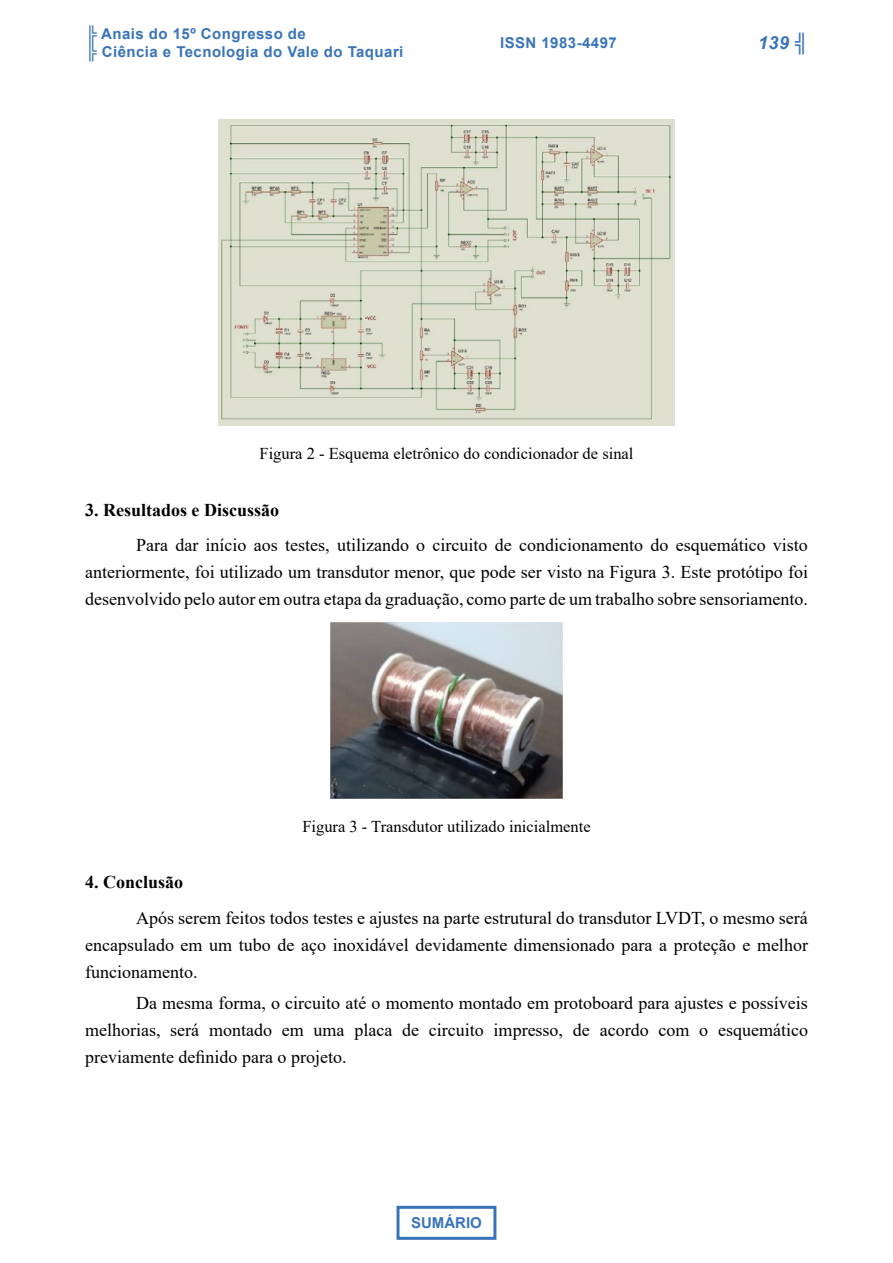
<style>
.page{position:relative;width:893px;height:1263px;background:#fff}
.page>*{position:absolute;margin:0;border:0;box-sizing:border-box;transform-origin:0 0}
.t1{font:18px/27px "Times New Roman";color:#000;text-align:justify}
.t2{font:700 18px "Times New Roman";color:#000}
.t3{font:italic 700 18px "Arial";color:#3974b9}
.t4{font:16.5px "Times New Roman";color:#000}
.t5{font:700 15px/18px "Arial";letter-spacing:.03em;color:#3974b9}
.t6{font:700 15px "Arial";color:#3974b9}
</style>
<div class="page">
<div style="left:396px;top:1206px;width:100px;height:34px;background:#fff;border:3px solid #3974b9"></div>
<img style="left:218px;top:119px;width:457px;height:307px">
<img style="left:330px;top:622px;width:233px;height:176px">
<p class="t5" style="left:86px;top:25px;width:319px">╠ Anais do 15º Congresso de<br>╠ Ciência e Tecnologia do Vale do Taquari</p>
<p class="t5" style="left:500px;top:34px;width:118px">ISSN 1983-4497</p>
<p class="t3" style="left:758px;top:31px;width:51px">139 ╣</p>
<p class="t4" style="left:260px;top:442px;width:375px">Figura 2 - Esquema eletrônico do condicionador de sinal</p>
<p class="t2" style="left:85px;top:497px;width:196px">3. Resultados e Discussão</p>
<p class="t1" style="left:85px;top:531px;width:724px;text-indent:51px">Para dar início aos testes, utilizando o circuito de condicionamento do esquemático visto anteriormente, foi utilizado um transdutor menor, que pode ser visto na Figura 3. Este protótipo foi desenvolvido pelo autor em outra etapa da graduação, como parte de um trabalho sobre sensoriamento.</p>
<p class="t4" style="left:302px;top:814px;width:290px">Figura 3 - Transdutor utilizado inicialmente</p>
<p class="t2" style="left:85px;top:869px;width:100px">4. Conclusão</p>
<p class="t1" style="left:85px;top:904px;width:724px;text-indent:51px">Após serem feitos todos testes e ajustes na parte estrutural do transdutor LVDT, o mesmo será encapsulado em um tubo de aço inoxidável devidamente dimensionado para a proteção e melhor funcionamento.</p>
<p class="t1" style="left:85px;top:989px;width:724px;text-indent:51px">Da mesma forma, o circuito até o momento montado em protoboard para ajustes e possíveis melhorias, será montado em uma placa de circuito impresso, de acordo com o esquemático previamente definido para o projeto.</p>
<p class="t6" style="left:411px;top:1212px;width:72px">SUMÁRIO</p>
</div>
